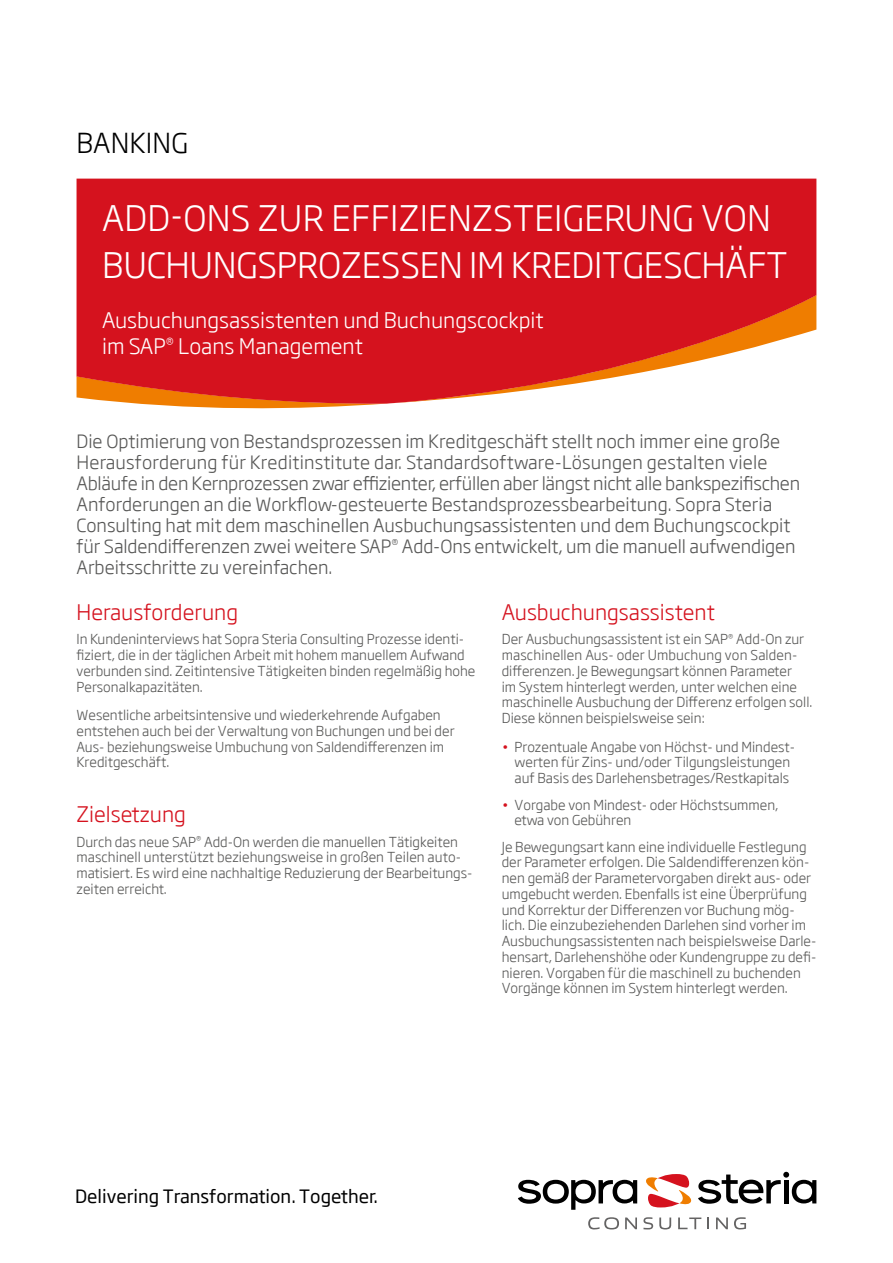
<style>
.page{position:relative;width:893px;height:1263px;background:#fff}
.page>*{position:absolute;margin:0;border:0;box-sizing:border-box;transform-origin:0 0}
.t1{font:300 34.5px/46.8px "Soho Gothic Pro";letter-spacing:-.01em;color:#fff}
.t2{font:300 27px "Soho Gothic Pro";letter-spacing:.005em;color:#000}
.t3{font:300 21px/25.2px "Soho Gothic Pro";color:#fff}
.t4{font:300 21px "Soho Gothic Pro";color:#d5121e}
.t5{font:300 18px/21px "Soho Gothic Pro";color:#575756}
.t6{font:18px "Soho Gothic Pro";color:#000}
.t7{font:300 13.5px/15.8px "Soho Gothic Pro";color:#575756}
.s1{color:#d5121e}
</style>
<div class="page">
<svg style="left:588px;top:1217px;width:31px;height:12px"></svg>
<svg style="left:625px;top:1217px;width:12px;height:12px"></svg>
<svg style="left:643px;top:1217px;width:10px;height:12px"></svg>
<svg style="left:659px;top:1217px;width:12px;height:12px"></svg>
<svg style="left:678px;top:1217px;width:23px;height:12px"></svg>
<svg style="left:707px;top:1217px;width:2px;height:12px"></svg>
<svg style="left:716px;top:1217px;width:12px;height:12px"></svg>
<svg style="left:734px;top:1217px;width:12px;height:12px"></svg>
<svg style="left:698px;top:1172px;width:118px;height:32px"></svg>
<svg style="left:518px;top:1180px;width:119px;height:30px"></svg>
<svg style="left:646px;top:1174px;width:46px;height:33px"></svg>
<svg style="left:160px;top:405px;width:203px;height:4px"></svg>
<svg style="left:77px;top:179px;width:739px;height:226px;background:#d9292e"></svg>
<h2 class="t2" style="left:77px;top:122px;width:113px">BANKING</h2>
<h1 class="t1" style="left:102px;top:193px;width:687px">ADD-ONS ZUR EFFIZIENZSTEIGERUNG VON<br>BUCHUNGSPROZESSEN IM KREDITGESCHÄFT</h1>
<h3 class="t3" style="left:102px;top:307px;width:443px">Ausbuchungsassistenten und Buchungscockpit im SAP<sup>®</sup> Loans Management</h3>
<p class="t5" style="left:77px;top:430px;width:725px">Die Optimierung von Bestandsprozessen im Kreditgeschäft stellt noch immer eine große Herausforderung für Kreditinstitute dar. Standardsoftware-Lösungen gestalten viele Abläufe in den Kernprozessen zwar effizienter, erfüllen aber längst nicht alle bankspezifischen Anforderungen an die Workflow-gesteuerte Bestandsprozessbearbeitung. Sopra Steria Consulting hat mit dem maschinellen Ausbuchungsassistenten und dem Buchungscockpit für Saldendifferenzen zwei weitere SAP<sup>®</sup> Add-Ons entwickelt, um die manuell aufwendigen Arbeitsschritte zu vereinfachen.</p>
<h3 class="t4" style="left:502px;top:596px;width:215px">Ausbuchungsassistent</h3>
<p class="t7" style="left:502px;top:631px;width:312px">Der Ausbuchungsassistent ist ein SAP<sup>®</sup> Add-On zur maschinellen Aus- oder Umbuchung von Salden&shy;differenzen. Je Bewegungsart können Parameter<br>im System hinterlegt werden, unter welchen eine maschinelle Ausbuchung der Differenz erfolgen soll.<br>Diese können beispielsweise sein:</p>
<p class="t7" style="left:502px;top:738px;width:295px;text-align:center"><span class="s1">•</span> Prozentuale Angabe von Höchst- und Mindest&shy;werten für Zins- und/oder Tilgungsleistungen auf Basis des Darlehensbetrages/Restkapitals</p>
<p class="t7" style="left:514px;top:796px;width:265px;text-indent:-13px"><span class="s1">•</span> Vorgabe von Mindest- oder Höchstsummen, etwa von Gebühren</p>
<p class="t7" style="left:502px;top:838px;width:316px">Je Bewegungsart kann eine individuelle Festlegung der Parameter erfolgen. Die Saldendifferenzen kön&shy;nen gemäß der Parametervorgaben direkt aus- oder umgebucht werden. Ebenfalls ist eine Überprüfung und Korrektur der Differenzen vor Buchung mög&shy;lich. Die einzubeziehenden Darlehen sind vorher im Ausbuchungsassistenten nach beispielsweise Darle&shy;hensart, Darlehenshöhe oder Kundengruppe zu defi&shy;nieren. Vorgaben für die maschinell zu buchenden Vorgänge können im System hinterlegt werden.</p>
<h3 class="t4" style="left:77px;top:596px;width:163px">Herausforderung</h3>
<p class="t7" style="left:77px;top:631px;width:400px">In Kundeninterviews hat Sopra Steria Consulting Prozesse identi&shy;fiziert, die in der täglichen Arbeit mit hohem manuellem Aufwand verbunden sind. Zeitintensive Tätigkeiten binden regelmäßig hohe Personalkapazitäten.</p>
<p class="t7" style="left:77px;top:706px;width:379px">Wesentliche arbeitsintensive und wiederkehrende Aufgaben entstehen auch bei der Verwaltung von Buchungen und bei der Aus- beziehungsweise Umbuchung von Saldendifferenzen im Kreditgeschäft.</p>
<h3 class="t4" style="left:77px;top:798px;width:111px">Zielsetzung</h3>
<p class="t7" style="left:77px;top:833px;width:398px">Durch das neue SAP<sup>®</sup> Add-On werden die manuellen Tätigkeiten maschinell unterstützt beziehungsweise in großen Teilen auto&shy;matisiert. Es wird eine nachhaltige Reduzierung der Bearbeitungs&shy;zeiten erreicht.</p>
<h3 class="t6" style="left:75px;top:1183px;width:304px">Delivering Transformation. Together.</h3>
</div>
